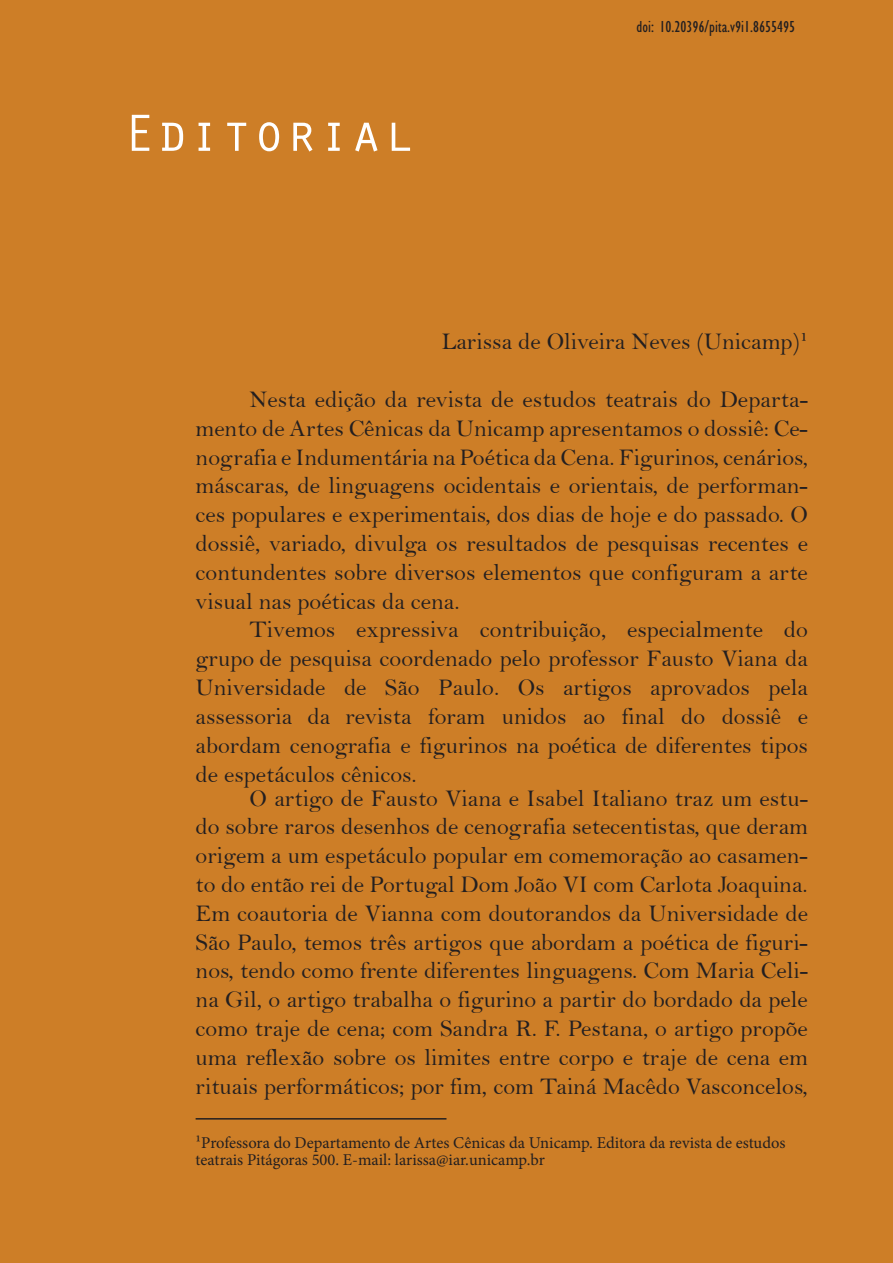
<style>
.page{position:relative;width:893px;height:1263px;background:#cd7e27}
.page>*{position:absolute;margin:0;border:0;box-sizing:border-box;transform-origin:0 0}
.t1{font:54px "Orator Std";color:#fff}
.t2{font:24px/28.8px "Bell";color:#231f20;text-align:justify}
.t3{font:16.5px/16.5px "Minion Pro";color:#231f20}
.t4{font:condensed 16.5px "M Gill Sans";color:#231f20}
</style>
<div class="page">
<hr style="left:196px;top:1118px;width:250px;height:1px;background:#231f20">
<h1 class="t1" style="left:123px;top:94px;width:293px">Editorial</h1>
<p class="t4" style="left:637px;top:18px;width:160px">doi: 10.20396/pita.v9i1.8655495</p>
<p class="t2" style="left:442px;top:327px;width:368px">Larissa de Oliveira Neves (Unicamp)¹</p>
<p class="t2" style="left:196px;top:385px;width:614px;text-indent:54px">Nesta edição da revista de estudos teatrais do Departa&shy;mento de Artes Cênicas da Unicamp apresentamos o dossiê: Ce&shy;nografia e Indumentária na Poética da Cena. Figurinos, cenários, máscaras, de linguagens ocidentais e orientais, de performan&shy;ces populares e experimentais, dos dias de hoje e do passado. O dossiê, variado, divulga os resultados de pesquisas recentes e contundentes sobre diversos elementos que configuram a arte visual nas poéticas da cena.</p>
<p class="t2" style="left:196px;top:615px;width:614px;text-indent:54px">Tivemos expressiva contribuição, especialmente do grupo de pesquisa coordenado pelo professor Fausto Viana da Universidade de São Paulo. Os artigos aprovados pela assessoria da revista foram unidos ao final do dossiê e abordam cenografia e figurinos na poética de diferentes tipos de espetáculos cênicos.</p>
<p class="t2" style="left:196px;top:783px;width:614px;text-indent:54px">O artigo de Fausto Viana e Isabel Italiano traz um estu&shy;do sobre raros desenhos de cenografia setecentistas, que deram origem a um espetáculo popular em comemoração ao casamen&shy;to do então rei de Portugal Dom João VI com Carlota Joaquina.<br>Em coautoria de Vianna com doutorandos da Universidade de São Paulo, temos três artigos que abordam a poética de figuri&shy;nos, tendo como frente diferentes linguagens. Com Maria Celi&shy;na Gil, o artigo trabalha o figurino a partir do bordado da pele como traje de cena; com Sandra R. F. Pestana, o artigo propõe uma reflexão sobre os limites entre corpo e traje de cena em rituais performáticos; por fim, com Tainá Macêdo Vasconcelos,</p>
<p class="t3" style="left:196px;top:1134px;width:591px">¹Professora do Departamento de Artes Cênicas da Unicamp. Editora da revista de estudos teatrais Pitágoras 500. E-mail: larissa@iar.unicamp.br</p>
</div>
